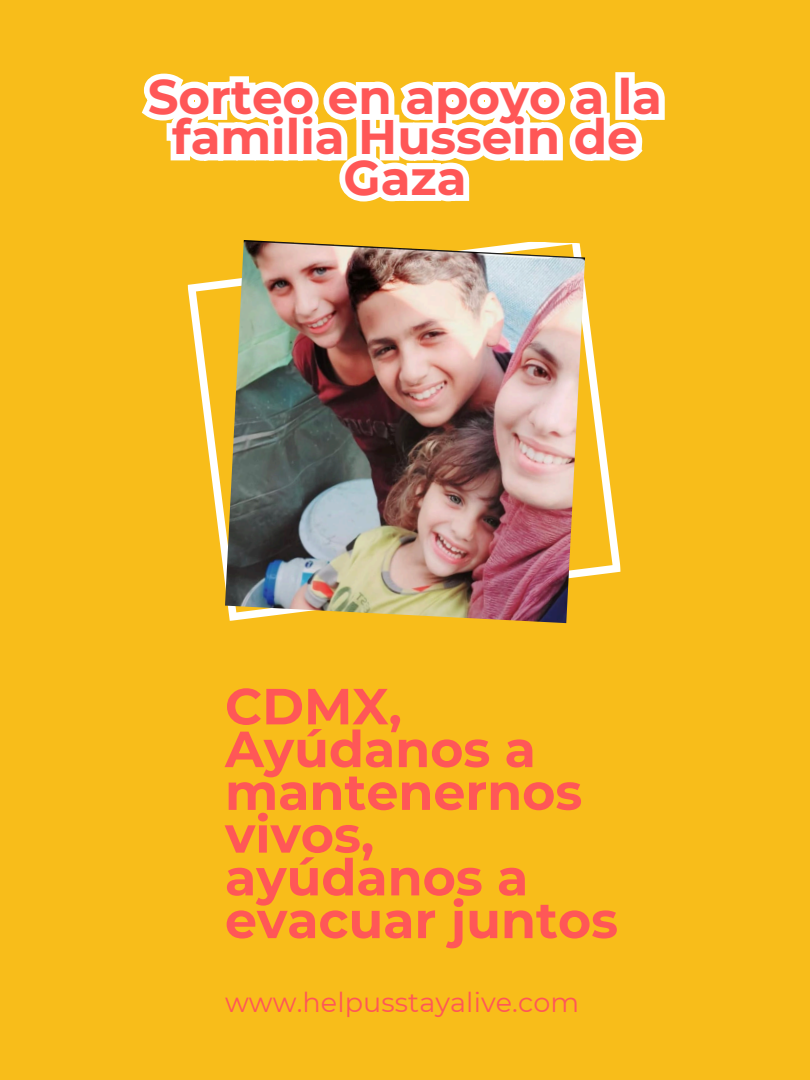
<style>
.page{position:relative;width:810px;height:1080px;background:#f8bd1a}
.page>*{position:absolute;margin:0;border:0;box-sizing:border-box;transform-origin:0 0}
.t1{font:700 50.75px/42.8px "Montserrat";color:#ff5757}
.t2{font:700 48.38px/40.5px "Montserrat";color:#ff5757;text-align:center}
.t3{font:27.06px "Montserrat";letter-spacing:.005em;color:#ff5757}
</style>
<div class="page">
<svg style="left:187px;top:280px;width:434px;height:303px"></svg>
<img style="left:225px;top:240px;width:360px;height:383px">
<svg style="left:141px;top:72px;width:524px;height:49px"></svg>
<svg style="left:161px;top:100px;width:491px;height:102px"></svg>
<p class="t2" style="left:148px;top:76px;width:516px">Sorteo en apoyo a la familia Hussein de<br>Gaza</p>
<p class="t1" style="left:225px;top:685px;width:395px">CDMX,<br>Ayúdanos a mantenernos vivos, ayúdanos a evacuar juntos</p>
<h1 class="t3" style="left:225px;top:986px;width:356px">www.helpusstayalive.com</h1>
</div>
